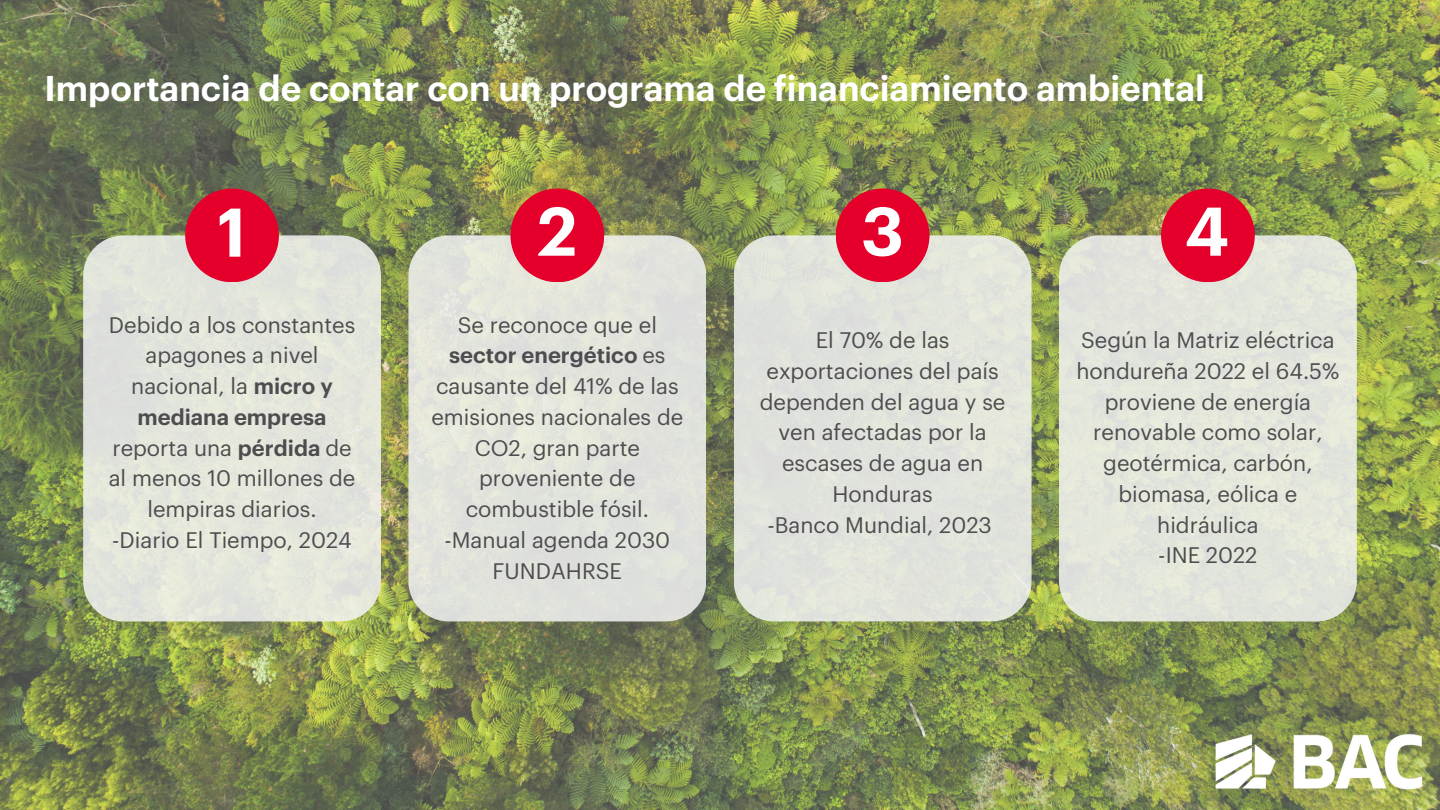
<style>
.page{position:relative;width:1440px;height:810px;background:#fff}
.page>*{position:absolute;margin:0;border:0;box-sizing:border-box;transform-origin:0 0}
.t1{font:600 67.3px "Graphik";color:#fff}
.t2{font:600 35px "Graphik";color:#fff}
.t3{font:22px/30.8px "Graphik";color:#4d4d4f;text-align:center}
.s1{font-weight:600}
</style>
<div class="page">
<img style="left:0;top:0;width:1440px;height:810px">
<div style="left:83px;top:235px;width:298px;height:386px;background:#e2e5db;border-radius:40px"></div>
<div style="left:408px;top:235px;width:298px;height:386px;background:#e1e3dc;border-radius:40px"></div>
<div style="left:734px;top:235px;width:298px;height:386px;background:#e0e3dc;border-radius:40px"></div>
<div style="left:1059px;top:235px;width:298px;height:386px;background:#e3e6db;border-radius:40px"></div>
<div style="left:185px;top:189px;width:94px;height:93px;background:#e4002a;border-radius:50%"></div>
<div style="left:510px;top:189px;width:94px;height:93px;background:#e4002a;border-radius:50%"></div>
<div style="left:836px;top:189px;width:94px;height:93px;background:#e4002a;border-radius:50%"></div>
<div style="left:1161px;top:189px;width:94px;height:93px;background:#e4002a;border-radius:50%"></div>
<img style="left:1207px;top:723px;width:221px;height:78px">
<p class="t2" style="left:45px;top:72px;width:1162px">Importancia de contar con un programa de financiamiento ambiental</p>
<p class="t1" style="left:218px;top:201px;width:30px">1</p>
<p class="t1" style="left:537px;top:200px;width:41px">2</p>
<p class="t1" style="left:861px;top:200px;width:44px">3</p>
<p class="t1" style="left:1185px;top:200px;width:46px">4</p>
<p class="t3" style="left:109px;top:310px;width:248px">Debido a los constantes apagones a nivel nacional, la <span class="s1">micro y mediana empresa </span>reporta una <span class="s1">pérdida</span> de al menos 10 millones de lempiras diarios.</p>
<p class="t3" style="left:112px;top:526px;width:241px">-Diario El Tiempo, 2024</p>
<p class="t3" style="left:431px;top:310px;width:253px">Se reconoce que el <span class="s1">sector energético</span> es causante del 41% de las emisiones nacionales de<br>CO2, gran parte proveniente de combustible fósil.</p>
<p class="t3" style="left:444px;top:526px;width:227px">-Manual agenda 2030<br>FUNDAHRSE</p>
<p class="t3" style="left:760px;top:326px;width:247px">El 70% de las exportaciones del país dependen del agua y se ven afectadas por la escases de agua en<br>Honduras</p>
<p class="t3" style="left:768px;top:510px;width:226px">-Banco Mundial, 2023</p>
<p class="t3" style="left:1076px;top:326px;width:264px">Según la Matriz eléctrica hondureña 2022 el 64.5% proviene de energía renovable como solar, geotérmica, carbón, biomasa, eólica e hidráulica</p>
<p class="t3" style="left:1158px;top:541px;width:101px">-INE 2022</p>
</div>
